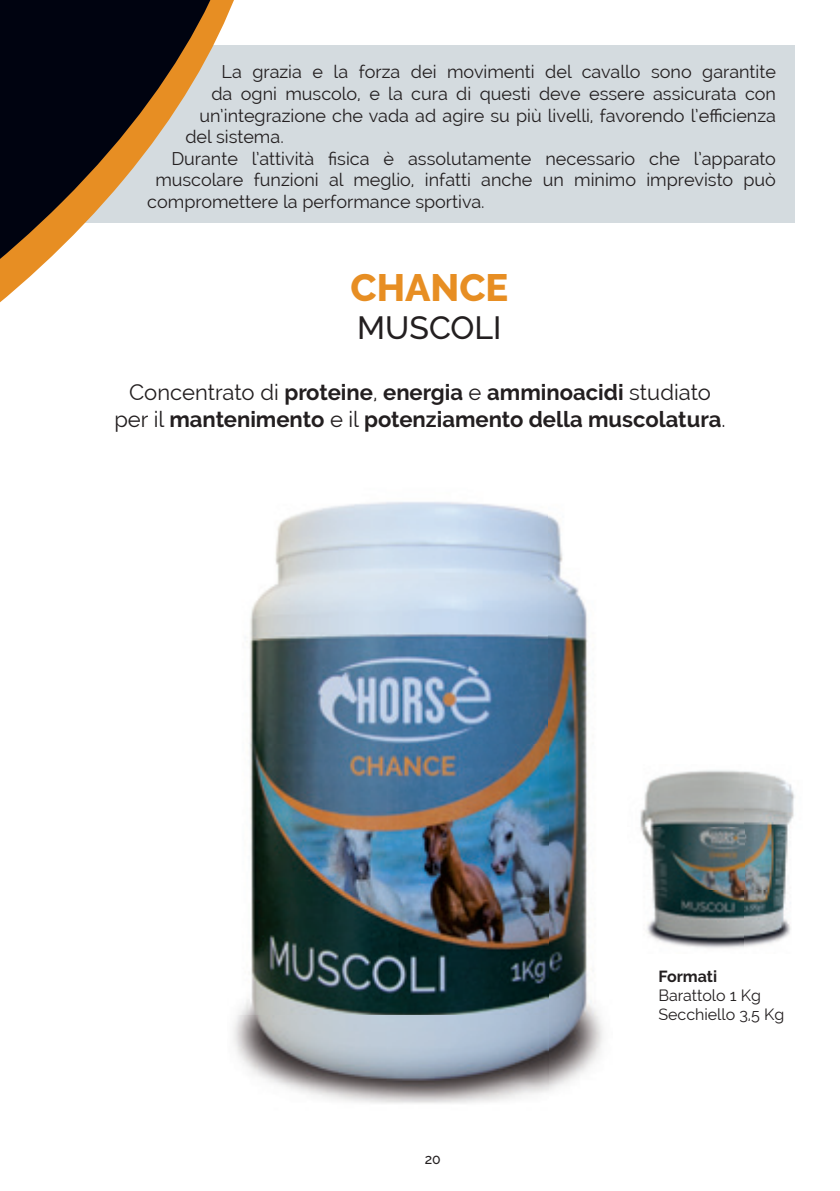
<style>
.page{position:relative;width:840px;height:1191px;background:#fff}
.page>*{position:absolute;margin:0;border:0;box-sizing:border-box;transform-origin:0 0}
.t1{font:800 38px "Raleway";color:#e78e23}
.t2{font:500 32px "Raleway";color:#231f20}
.t3{font:700 22px/26.4px "Raleway";color:#231f20;text-align:center}
.t4{font:18px "Raleway";color:#231f20}
.t5{font:16px/19.2px "Raleway";color:#231f20}
.t6{font:700 16px "Raleway";color:#231f20}
.t7{font:500 14px "Raleway";color:#231f20}
.s1{font-weight:400}
</style>
<div class="page">
<div style="left:45px;top:45px;width:749px;height:178px;background:#d4dbdf"></div>
<img style="left:233px;top:501px;width:370px;height:602px">
<img style="left:640px;top:770px;width:155px;height:178px">
<svg style="left:0;top:0;width:234px;height:303px"></svg>
<p class="t4" style="left:221px;top:62px;width:555px">La grazia e la forza dei movimenti del cavallo sono garantite</p>
<p class="t4" style="left:211px;top:83px;width:565px">da ogni muscolo, e la cura di questi deve essere assicurata con</p>
<p class="t4" style="left:199px;top:105px;width:578px">un’integrazione che vada ad agire su più livelli, favorendo l’efficienza</p>
<p class="t4" style="left:185px;top:126px;width:100px">del sistema.</p>
<p class="t4" style="left:171px;top:148px;width:606px">Durante l’attività fisica è assolutamente necessario che l’apparato</p>
<p class="t4" style="left:155px;top:170px;width:622px">muscolare funzioni al meglio, infatti anche un minimo imprevisto può</p>
<p class="t4" style="left:147px;top:191px;width:339px">compromettere la performance sportiva.</p>
<h1 class="t1" style="left:350px;top:266px;width:159px">CHANCE</h1>
<h2 class="t2" style="left:357px;top:309px;width:146px">MUSCOLI</h2>
<p class="t3" style="left:114px;top:379px;width:612px"><span class="s1">Concentrato di</span> proteine<span class="s1">,</span> energia <span class="s1">e</span> amminoacidi <span class="s1">studiato per il</span> mantenimento <span class="s1">e il</span> potenziamento della muscolatura<span class="s1">.</span></p>
<p class="t7" style="left:424px;top:1151px;width:18px">20</p>
<p class="t6" style="left:658px;top:966px;width:60px">Formati</p>
<p class="t5" style="left:658px;top:985px;width:127px">Barattolo 1 Kg<br>Secchiello 3,5 Kg</p>
</div>
